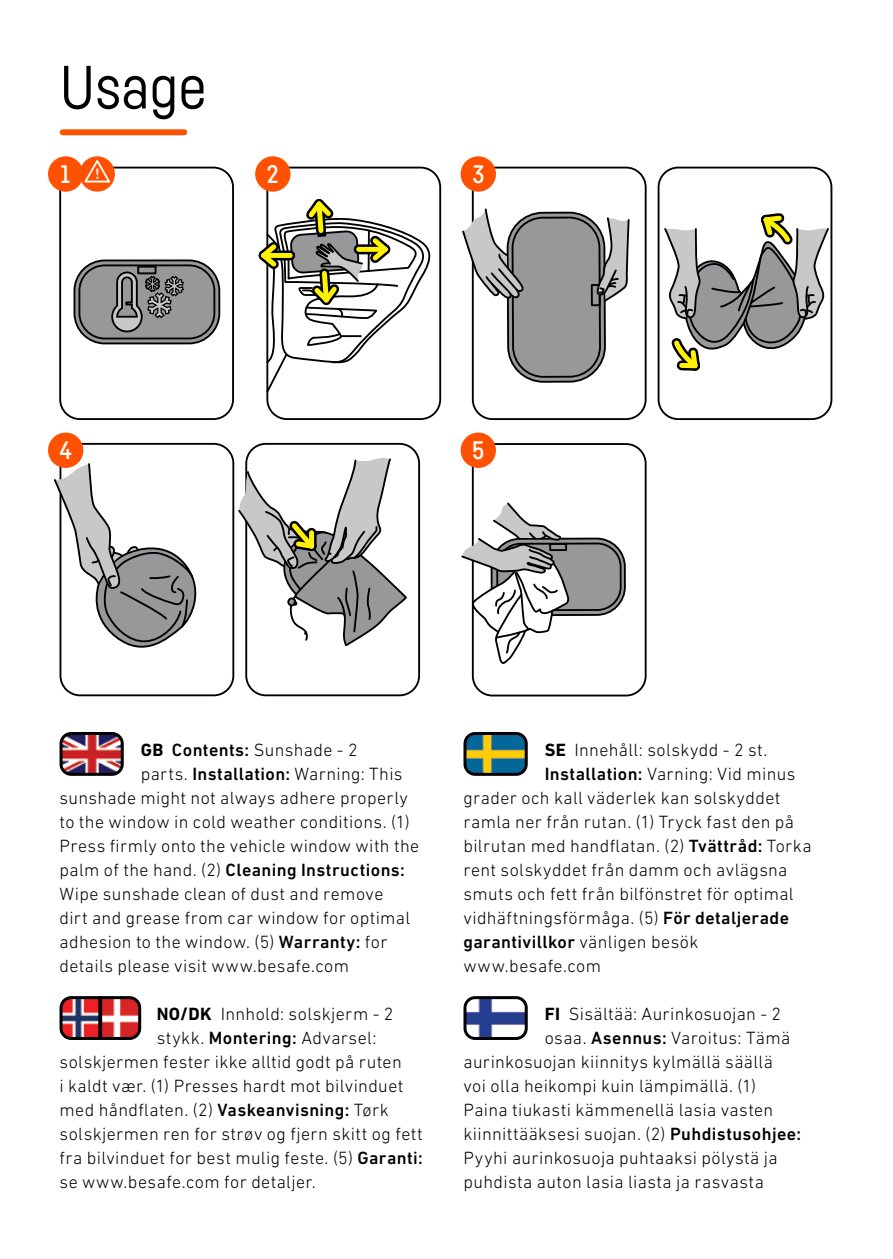
<style>
.page{position:relative;width:893px;height:1259px;background:#fff}
.page>*{position:absolute;margin:0;border:0;box-sizing:border-box;transform-origin:0 0}
.NEW_Title{font:60px "Fabrikat";color:#000}
.t1{font:500 24.9px "Fabrikat";color:#fff}
.NEW_Body_text-GB_no{font:300 18px "DIN Next LT Pro";letter-spacing:.02em;color:#000}
.NEW_Body_text-GB_no-2{font:500 18px "DIN Next LT Pro";letter-spacing:.02em;color:#000}
.s1{font-weight:700}
.s2{font-weight:500}
.s3{font-weight:300}
</style>
<div class="page">
<div style="left:63px;top:129px;width:121px;height:6px;background:#ff5100"></div>
<div style="left:472px;top:167px;width:175px;height:253px;border:2px solid #000;border-radius:20px"></div>
<div style="left:658px;top:167px;width:174px;height:253px;border:2px solid #000;border-radius:20px"></div>
<div style="left:245px;top:443px;width:175px;height:253px;border:2px solid #000;border-radius:20px"></div>
<div style="left:60px;top:443px;width:174px;height:253px;border:2px solid #000;border-radius:20px"></div>
<div style="left:266px;top:167px;width:175px;height:253px;border:2px solid #000;border-radius:20px"></div>
<div style="left:59px;top:167px;width:175px;height:253px;border:2px solid #000;border-radius:20px"></div>
<div style="left:74px;top:260px;width:145px;height:83px;background:#98989a;border-radius:30px"></div>
<div style="left:74px;top:259px;width:146px;height:85px;border:2px solid #000;border-radius:30px"></div>
<svg style="left:78px;top:263px;width:138px;height:77px"></svg>
<svg style="left:53px;top:462px;width:144px;height:197px"></svg>
<svg style="left:460px;top:207px;width:170px;height:490px"></svg>
<div style="left:48px;top:156px;width:35px;height:36px;background:#ff5100;border-radius:50%"></div>
<div style="left:48px;top:432px;width:35px;height:36px;background:#ff5100;border-radius:50%"></div>
<div style="left:461px;top:432px;width:35px;height:36px;background:#ff5100;border-radius:50%"></div>
<div style="left:255px;top:156px;width:35px;height:36px;background:#ff5100;border-radius:50%"></div>
<div style="left:461px;top:156px;width:35px;height:36px;background:#ff5100;border-radius:50%"></div>
<div style="left:80px;top:156px;width:35px;height:36px;background:#ff5100;border-radius:50%"></div>
<svg style="left:82px;top:158px;width:30px;height:25px"></svg>
<svg style="left:238px;top:457px;width:169px;height:190px"></svg>
<svg style="left:664px;top:206px;width:166px;height:174px"></svg>
<svg style="left:258px;top:190px;width:183px;height:204px"></svg>
<img style="left:61px;top:734px;width:59px;height:40px">
<div style="left:60px;top:732px;width:64px;height:44px;border:3px solid #000;border-radius:10px"></div>
<svg style="left:59px;top:996px;width:83px;height:44px;background:#a15459"></svg>
<img style="left:467px;top:736px;width:57px;height:36px">
<div style="left:463px;top:732px;width:65px;height:44px;border:3px solid #000;border-radius:10px"></div>
<img style="left:467px;top:1000px;width:57px;height:36px">
<div style="left:463px;top:996px;width:65px;height:44px;border:3px solid #000;border-radius:10px"></div>
<p class="NEW_Title" style="left:60px;top:51px;width:148px">Usage</p>
<p class="t1" style="left:61px;top:159px;width:11px">1</p>
<p class="t1" style="left:267px;top:159px;width:13px">2</p>
<p class="t1" style="left:472px;top:159px;width:14px">3</p>
<p class="t1" style="left:59px;top:435px;width:14px">4</p>
<p class="t1" style="left:472px;top:435px;width:14px">5</p>
<p class="NEW_Body_text-GB_no" style="left:141px;top:740px;width:218px"><span class="s1">GB</span> <span class="s2">Contents:</span> Sunshade - 2</p>
<p class="NEW_Body_text-GB_no" style="left:141px;top:764px;width:263px">parts. <span class="s2">Installation:</span> Warning: This</p>
<p class="NEW_Body_text-GB_no" style="left:60px;top:788px;width:350px">sunshade might not always adhere properly</p>
<p class="NEW_Body_text-GB_no" style="left:60px;top:812px;width:352px">to the window in cold weather conditions. (1)</p>
<p class="NEW_Body_text-GB_no" style="left:60px;top:836px;width:361px">Press firmly onto the vehicle window with the</p>
<p class="NEW_Body_text-GB_no-2" style="left:60px;top:859px;width:347px"><span class="s3">palm of the hand. (2)</span> Cleaning Instructions:</p>
<p class="NEW_Body_text-GB_no" style="left:60px;top:884px;width:325px">Wipe sunshade clean of dust and remove</p>
<p class="NEW_Body_text-GB_no" style="left:60px;top:908px;width:352px">dirt and grease from car window for optimal</p>
<p class="NEW_Body_text-GB_no" style="left:60px;top:932px;width:329px">adhesion to the window. (5) <span class="s2">Warranty:</span> for</p>
<p class="NEW_Body_text-GB_no" style="left:60px;top:956px;width:291px">details please visit www.besafe.com</p>
<p class="NEW_Body_text-GB_no" style="left:157px;top:1004px;width:238px"><span class="s1">NO/DK</span> Innhold: solskjerm - 2</p>
<p class="NEW_Body_text-GB_no" style="left:157px;top:1028px;width:221px">stykk. <span class="s2">Montering:</span> Advarsel:</p>
<p class="NEW_Body_text-GB_no" style="left:60px;top:1052px;width:344px">solskjermen fester ikke alltid godt på ruten</p>
<p class="NEW_Body_text-GB_no" style="left:60px;top:1076px;width:345px">i kaldt vær. (1) Presses hardt mot bilvinduet</p>
<p class="NEW_Body_text-GB_no" style="left:60px;top:1100px;width:331px">med håndflaten. (2) <span class="s2">Vaskeanvisning:</span> Tørk</p>
<p class="NEW_Body_text-GB_no" style="left:60px;top:1124px;width:365px">solskjermen ren for strøv og fjern skitt og fett</p>
<p class="NEW_Body_text-GB_no" style="left:60px;top:1148px;width:365px">fra bilvinduet for best mulig feste. (5) <span class="s2">Garanti:</span></p>
<p class="NEW_Body_text-GB_no" style="left:60px;top:1172px;width:258px">se www.besafe.com for detaljer.</p>
<p class="NEW_Body_text-GB_no" style="left:545px;top:740px;width:224px"><span class="s1">SE</span> Innehåll: solskydd - 2 st.</p>
<p class="NEW_Body_text-GB_no" style="left:545px;top:764px;width:252px"><span class="s2">Installation:</span> Varning: Vid minus</p>
<p class="NEW_Body_text-GB_no" style="left:463px;top:788px;width:318px">grader och kall väderlek kan solskyddet</p>
<p class="NEW_Body_text-GB_no" style="left:463px;top:812px;width:332px">ramla ner från rutan. (1) Tryck fast den på</p>
<p class="NEW_Body_text-GB_no" style="left:463px;top:836px;width:350px">bilrutan med handflatan. (2) <span class="s2">Tvättråd:</span> Torka</p>
<p class="NEW_Body_text-GB_no" style="left:463px;top:860px;width:326px">rent solskyddet från damm och avlägsna</p>
<p class="NEW_Body_text-GB_no" style="left:463px;top:884px;width:332px">smuts och fett från bilfönstret för optimal</p>
<p class="NEW_Body_text-GB_no" style="left:463px;top:908px;width:327px">vidhäftningsförmåga. (5) <span class="s2">För detaljerade</span></p>
<p class="NEW_Body_text-GB_no-2" style="left:463px;top:931px;width:236px">garantivillkor <span class="s3">vänligen besök</span></p>
<p class="NEW_Body_text-GB_no" style="left:463px;top:956px;width:139px">www.besafe.com</p>
<p class="NEW_Body_text-GB_no" style="left:545px;top:1004px;width:238px"><span class="s1">FI</span> Sisältää: Aurinkosuojan - 2</p>
<p class="NEW_Body_text-GB_no" style="left:545px;top:1028px;width:247px">osaa. <span class="s2">Asennus:</span> Varoitus: Tämä</p>
<p class="NEW_Body_text-GB_no" style="left:463px;top:1052px;width:311px">aurinkosuojan kiinnitys kylmällä säällä</p>
<p class="NEW_Body_text-GB_no" style="left:463px;top:1076px;width:294px">voi olla heikompi kuin lämpimällä. (1)</p>
<p class="NEW_Body_text-GB_no" style="left:463px;top:1100px;width:311px">Paina tiukasti kämmenellä lasia vasten</p>
<p class="NEW_Body_text-GB_no" style="left:463px;top:1124px;width:339px">kiinnittääksesi suojan. (2) <span class="s2">Puhdistusohjee:</span></p>
<p class="NEW_Body_text-GB_no" style="left:463px;top:1148px;width:316px">Pyyhi aurinkosuoja puhtaaksi pölystä ja</p>
<p class="NEW_Body_text-GB_no" style="left:463px;top:1172px;width:302px">puhdista auton lasia liasta ja rasvasta</p>
</div>
